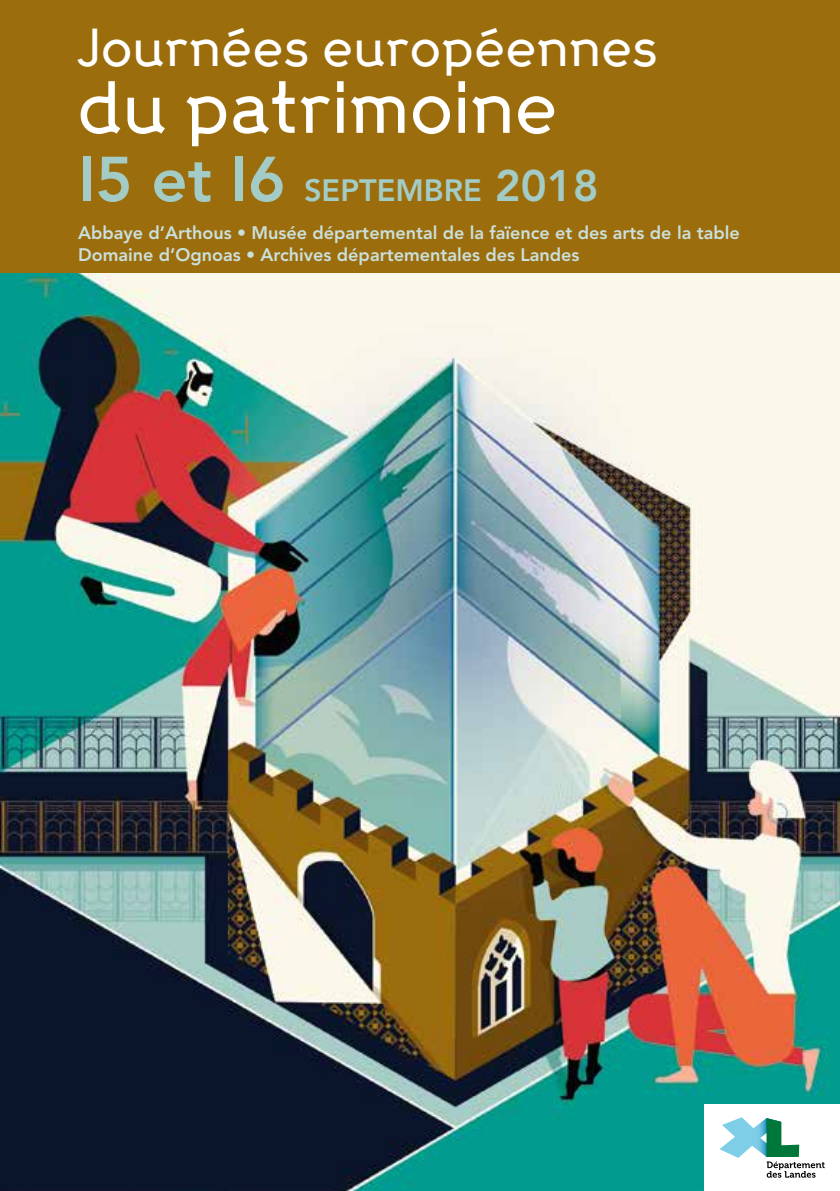
<style>
.page{position:relative;width:840px;height:1191px;background:#fff}
.page>*{position:absolute;margin:0;border:0;box-sizing:border-box;transform-origin:0 0}
.t1{font:500 65px "Progress";letter-spacing:.02em;color:#fff}
.t2{font:500 47.2px "Progress";letter-spacing:.02em;color:#fff}
.t3{font:800 30.6px "Avenir LT Std";color:#a3ccc6}
.t4{font:800 18px/21.6px "Avenir LT Std";color:#cae0dd}
.s1{font-size:62.8px}
.s2{font-size:43.8px}
</style>
<div class="page">
<img style="left:0;top:272px;width:839px;height:919px">
<div style="left:704px;top:1104px;width:135px;height:87px;background:#fff"></div>
<svg style="left:719px;top:1117px;width:105px;height:60px"></svg>
<div style="left:0;top:0;width:839px;height:272px;background:#9c6d0c"></div>
<h2 class="t2" style="left:78px;top:17px;width:581px">Journées européennes</h2>
<h1 class="t1" style="left:78px;top:65px;width:480px">du patrimoine</h1>
<h3 class="t3" style="left:78px;top:172px;width:522px"><span class="s1">I5 et I6</span> SEPTEMBRE <span class="s2">2018</span></h3>
<p class="t4" style="left:78px;top:222px;width:662px">Abbaye d’Arthous • Musée départemental de la faïence et des arts de la table<br>Domaine d’Ognoas • Archives départementales des Landes</p>
</div>
